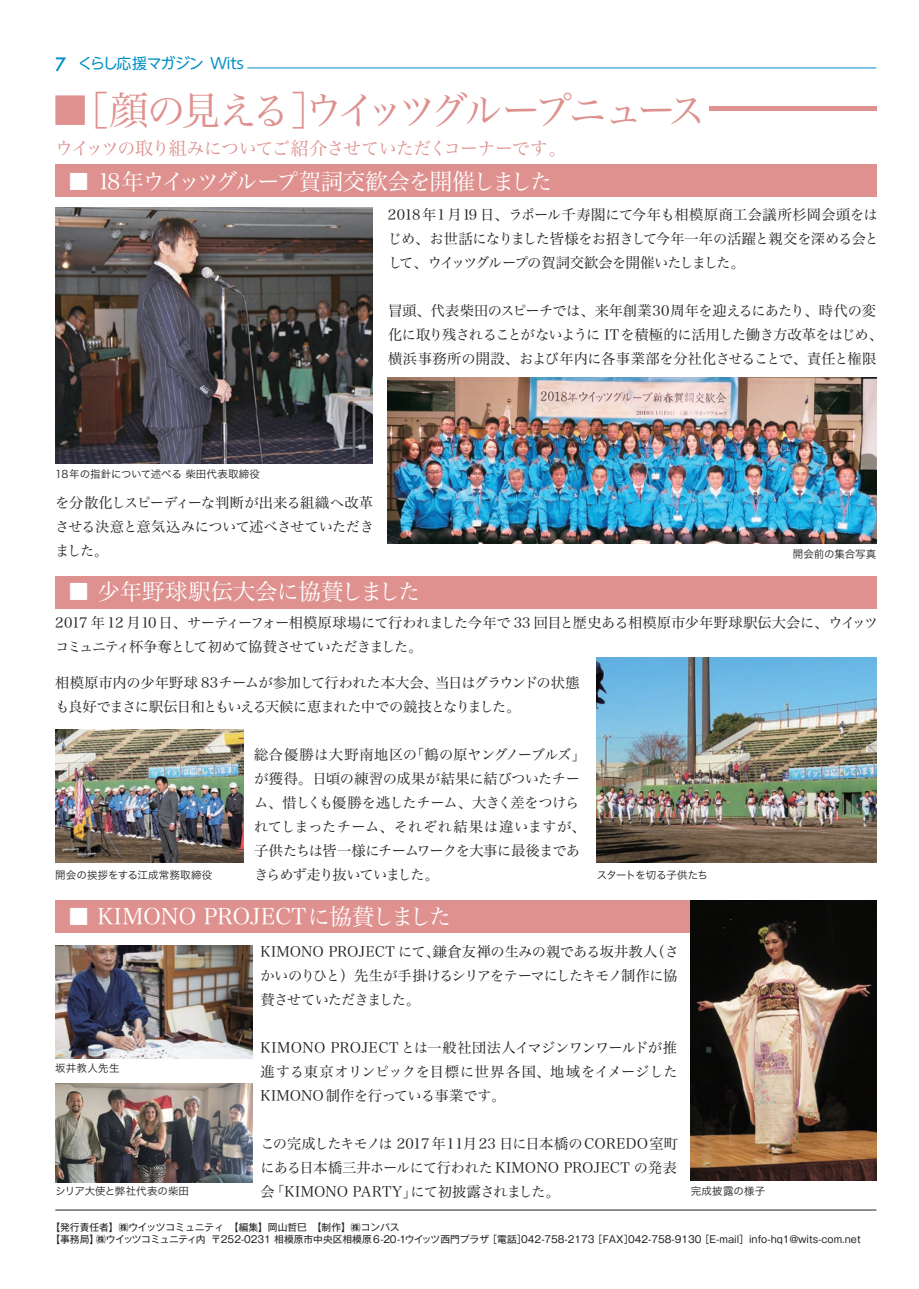
<style>
.page{position:relative;width:919px;height:1289px;background:#fff}
.page>*{position:absolute;margin:0;border:0;box-sizing:border-box;transform-origin:0 0}
.t1{font:39px "Hira Min Std N W3";letter-spacing:-.155em;color:#de918f}
.t2{font:22.5px "Hira Min Std N W3";letter-spacing:-.02em;color:#fff}
.t3{font:22.5px "Hira Min Std N W3";letter-spacing:-.08em;color:#fff}
.t4{font:18px "Hira Min Std N W3";letter-spacing:-.05em;color:#de918f}
.t5{font:15px "UD Shin M Go Pro";letter-spacing:-.04em;color:#0090c4}
.t6{font:14.25px/24px "Hira Min Std N W3";letter-spacing:-.03em;color:#231f20;text-align:justify}
.t7{font:10.5px "Hira Kaku Pro N W3";color:#231f20}
.t8{font:10.5px "Hira Kaku Pro N W3";letter-spacing:-.045em;color:#231f20}
.t9{font:10.5px "Hira Kaku Pro N W3";letter-spacing:.02em;color:#231f20}
.t10{font:9.75px/12px "Gothic MB101 Pro";color:#231f20}
.s1{font-family:"Futura";font-weight:500;font-size:18px}
</style>
<div class="page">
<hr style="left:247px;top:68px;width:629px;height:1px;background:#0090c4">
<hr style="left:708px;top:107px;width:168px;height:4px;background:#de918f">
<div style="left:55px;top:165px;width:821px;height:32px;background:#de918f"></div>
<img style="left:55px;top:207px;width:317px;height:256px">
<img style="left:388px;top:377px;width:488px;height:166px">
<div style="left:55px;top:900px;width:635px;height:32px;background:#de918f"></div>
<img style="left:690px;top:900px;width:186px;height:280px">
<img style="left:55px;top:945px;width:198px;height:113px">
<img style="left:55px;top:1083px;width:198px;height:99px">
<div style="left:55px;top:576px;width:821px;height:32px;background:#de918f"></div>
<img style="left:55px;top:729px;width:188px;height:133px">
<img style="left:596px;top:657px;width:280px;height:205px">
<hr style="left:55px;top:1209px;width:821px;height:1px;background:#231f20">
<p class="t5" style="left:55px;top:51px;width:190px"><span class="s1">7</span> くらし応援マガジン Wits</p>
<h1 class="t1" style="left:51px;top:82px;width:657px">■［顔の見える］ウイッツグループニュース</h1>
<p class="t4" style="left:55px;top:135px;width:513px">ウイッツの取り組みについてご紹介させていただくコーナーです。</p>
<h2 class="t3" style="left:67px;top:165px;width:486px">■ 18年ウイッツグループ賀詞交歓会を開催しました</h2>
<p class="t6" style="left:388px;top:202px;width:492px">2018年1月19 日、ラポール千寿閣にて今年も相模原商工会議所杉岡会頭をはじめ、お世話になりました皆様をお招きして今年一年の活躍と親交を深める会として、ウイッツグループの賀詞交歓会を開催いたしました。</p>
<p class="t6" style="left:388px;top:298px;width:496px;text-align:left">冒頭、代表柴田のスピーチでは、来年創業30周年を迎えるにあたり、時代の変化に取り残されることがないように ITを積極的に活用した働き方改革をはじめ、横浜事務所の開設、および年内に各事業部を分社化させることで、責任と権限</p>
<p class="t7" style="left:55px;top:465px;width:206px">18年の指針について述べる 柴田代表取締役</p>
<p class="t6" style="left:55px;top:490px;width:320px">を分散化しスピーディーな判断が出来る組織へ改革させる決意と意気込みについて述べさせていただきました。</p>
<h2 class="t2" style="left:67px;top:575px;width:355px">■ 少年野球駅伝大会に協賛しました</h2>
<p class="t7" style="left:792px;top:545px;width:85px">開会前の集合写真</p>
<p class="t6" style="left:55px;top:610px;width:824px">2017 年 12 月10日、サーティーフォー相模原球場にて行われました今年で 33 回目と歴史ある相模原市少年野球駅伝大会に、ウイッツコミュニティ杯争奪として初めて協賛させていただきました。</p>
<p class="t6" style="left:55px;top:670px;width:526px">相模原市内の少年野球 83チームが参加して行われた本大会、当日はグラウンドの状態も良好でまさに駅伝日和ともいえる天候に恵まれた中での競技となりました。</p>
<p class="t6" style="left:254px;top:742px;width:333px;text-align:left">総合優勝は大野南地区の「鶴の原ヤングノーブルズ」が獲得。日頃の練習の成果が結果に結びついたチーム、惜しくも優勝を逃したチーム、大きく差をつけられてしまったチーム、それぞれ結果は違いますが、子供たちは皆一様にチームワークを大事に最後まであきらめず走り抜いていました。</p>
<p class="t7" style="left:55px;top:865px;width:158px">開会の挨拶をする江成常務取締役</p>
<p class="t8" style="left:596px;top:865px;width:113px">スタートを切る子供たち</p>
<h2 class="t2" style="left:67px;top:900px;width:386px">■ KIMONO PROJECTに協賛しました</h2>
<p class="t6" style="left:260px;top:938px;width:420px">KIMONO PROJECT にて、鎌倉友禅の生みの親である坂井教人（さかいのりひと）先生が手掛けるシリアをテーマにしたキモノ制作に協賛させていただきました。</p>
<p class="t6" style="left:260px;top:1034px;width:419px">KIMONO PROJECTとは一般社団法人イマジンワンワールドが推進する東京オリンピックを目標に世界各国、地域をイメージしたKIMONO制作を行っている事業です。</p>
<p class="t6" style="left:260px;top:1130px;width:419px">この完成したキモノは 2017年11月23 日に日本橋のCOREDO室町にある日本橋三井ホールにて行われた KIMONO PROJECT の発表会「KIMONO PARTY」にて初披露されました。</p>
<p class="t7" style="left:55px;top:1058px;width:66px">坂井教人先生</p>
<p class="t7" style="left:55px;top:1182px;width:135px">シリア大使と弊社代表の柴田</p>
<p class="t9" style="left:690px;top:1182px;width:76px">完成披露の様子</p>
<p class="t10" style="left:50px;top:1219px;width:811px">【発行責任者】㈱ウイッツコミュニティ　【編集】岡山哲巳　【制作】㈱コンパス<br>【事務局】㈱ウイッツコミュニティ内〒252-0231 相模原市中央区相模原6-20-1ウイッツ西門プラザ ［電話］042-758-2173 ［FAX］042-758-9130 ［E-mail］info-hq1@wits-com.net</p>
</div>
